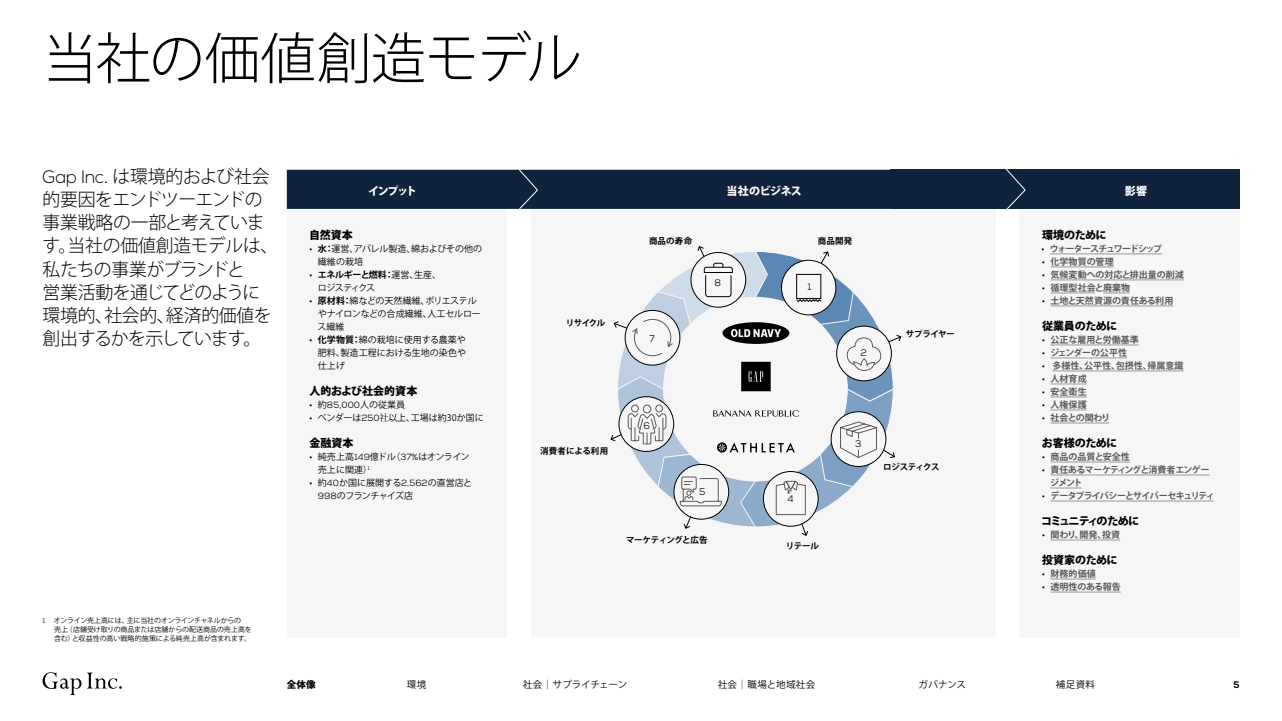
<style>
.page{position:relative;width:1282px;height:721px;background:#fff}
.page>*{position:absolute;margin:0;border:0;box-sizing:border-box;transform-origin:0 0}
.t1{font:300 55px "Koz Go Pro";letter-spacing:-.02em;color:#000}
.t2{font:300 18px/23px "Koz Go Pro";letter-spacing:-.03em;color:#000}
.t3{font:800 11px "Koz Go Pro";letter-spacing:-.025em;color:#000}
.t4{font:800 11px "Koz Go Pro";letter-spacing:.005em;color:#000}
.t5{font:800 11px "Koz Go Pro";letter-spacing:-.135em;color:#000}
.t6{font:800 11px "Koz Go Pro";letter-spacing:-.07em;color:#fff}
.t7{font:800 11px "Koz Go Pro";letter-spacing:-.035em;color:#fff}
.t8{font:9.5px "Koz Go Pro";letter-spacing:.02em;color:#000}
.t9{font:9.5px "Koz Go Pro";letter-spacing:-.01em;color:#000}
.t10{font:9.5px "Koz Go Pro";letter-spacing:.05em;color:#000}
.t11{font:9.5px "Nexa";color:#000}
.t12{font:800 9.5px "Koz Go Pro";color:#000}
.t13{font:700 9.5px "Nexa";color:#000}
.t14{font:9.4px "Nexa";color:#000}
.t15{font:9px/13px "Koz Go Pro";color:#000}
.t16{font:700 9px "Koz Go Pro";letter-spacing:-.01em;color:#595959}
.t17{font:9px/13px "Koz Go Pro";letter-spacing:-.02em;color:#000}
.t18{font:700 9px/13px "Koz Go Pro";letter-spacing:-.085em;color:#595959}
.t19{font:9px/13px "Koz Go Pro";letter-spacing:-.105em;color:#000}
.t20{font:700 9px "Koz Go Pro";letter-spacing:-.095em;color:#595959}
.t21{font:700 9px "Koz Go Pro";letter-spacing:-.115em;color:#595959}
.t22{font:700 9px "Koz Go Pro";letter-spacing:-.06em;color:#595959}
.t23{font:700 8.5px "Koz Go Pro";letter-spacing:-.035em;color:#000}
.t24{font:700 8.5px "Koz Go Pro";letter-spacing:.01em;color:#000}
.t25{font:700 8.5px "Koz Go Pro";letter-spacing:-.06em;color:#000}
.t26{font:7px/9px "Koz Go Pro";letter-spacing:-.02em;color:#000}
.s1{font-family:"Nexa"}
.s2{font-family:"Nexa";font-weight:400}
.s3{font-weight:700}
.s4{font-family:"Koz Min Pr 6 N"}
.s5{font-weight:400;color:#000}
</style>
<div class="page">
<div style="left:531px;top:183px;width:464px;height:454px;background:#f6f6f6"></div>
<div style="left:287px;top:209px;width:219px;height:428px;background:#f6f6f6"></div>
<div style="left:1019px;top:209px;width:220px;height:428px;background:#f6f6f6"></div>
<hr style="left:1049px;top:254px;width:113px;height:1px;background:#999">
<hr style="left:1050px;top:267px;width:63px;height:1px;background:#999">
<hr style="left:1050px;top:280px;width:133px;height:1px;background:#999">
<hr style="left:1050px;top:293px;width:44px;height:1px;background:#999">
<svg style="left:1103px;top:293px;width:27px;height:1px"></svg>
<hr style="left:1050px;top:306px;width:123px;height:1px;background:#999">
<hr style="left:1050px;top:345px;width:88px;height:1px;background:#999">
<hr style="left:1050px;top:358px;width:76px;height:1px;background:#999">
<hr style="left:1052px;top:371px;width:131px;height:1px;background:#999">
<hr style="left:1050px;top:384px;width:36px;height:1px;background:#999">
<hr style="left:1050px;top:397px;width:36px;height:1px;background:#999">
<hr style="left:1050px;top:410px;width:36px;height:1px;background:#999">
<hr style="left:1050px;top:423px;width:58px;height:1px;background:#999">
<hr style="left:1050px;top:462px;width:79px;height:1px;background:#999">
<hr style="left:1050px;top:475px;width:159px;height:1px;background:#999">
<hr style="left:1050px;top:488px;width:31px;height:1px;background:#999">
<hr style="left:1050px;top:501px;width:163px;height:1px;background:#999">
<hr style="left:1050px;top:540px;width:70px;height:1px;background:#999">
<hr style="left:1050px;top:579px;width:45px;height:1px;background:#999">
<hr style="left:1050px;top:592px;width:70px;height:1px;background:#999">
<div style="left:889px;top:170px;width:350px;height:39px;background:#0f243c"></div>
<svg style="left:610px;top:246px;width:291px;height:290px"></svg>
<div style="left:287px;top:169px;width:739px;height:40px;background:#0f243c"></div>
<svg style="left:43px;top:672px;width:38px;height:23px"></svg>
<svg style="left:87px;top:672px;width:35px;height:17px"></svg>
<h1 class="t1" style="left:43px;top:22px;width:540px">当社の価値創造モデル</h1>
<h2 class="t2" style="left:43px;top:165px;width:237px"><span class="s1">Gap Inc</span><span class="s2">.</span> は環境的および社会的要因をエンドツーエンドの事業戦略の一部と考えています。当社の価値創造モデルは、私たちの事業がブランドと<br>営業活動を通じてどのように環境的、社会的、経済的価値を創出するかを示しています。</h2>
<p class="t26" style="left:54px;top:616px;width:199px;text-indent:-11px"><span class="s1">1</span> オンライン売上高には、主に当社のオンラインチャネルからの<br>売上（店舗受け取りの商品または店舗からの配送商品の売上高を含む）と収益性の高い戦略的施策による純売上高が含まれます。</p>
<p class="t6" style="left:368px;top:184px;width:50px">インプット</p>
<p class="t7" style="left:726px;top:184px;width:77px">当社のビジネス</p>
<p class="t6" style="left:1124px;top:184px;width:24px">影響</p>
<p class="t3" style="left:309px;top:228px;width:45px">自然資本</p>
<p class="t15" style="left:318px;top:242px;width:166px;text-indent:-9px">• <span class="s3">水：</span>運営、アパレル製造、綿およびその他の繊維の栽培</p>
<p class="t19" style="left:318px;top:268px;width:125px;text-indent:-8px">• <span class="s3">エネルギーと燃料：</span>運営、生産、ロジスティクス</p>
<p class="t15" style="left:317px;top:294px;width:165px;text-indent:-8px">• <span class="s3">原材料：</span>綿などの天然繊維、ポリエステルやナイロンなどの合成繊維、人工セルロース繊維</p>
<p class="t15" style="left:318px;top:333px;width:150px;text-align:justify;text-indent:-9px">• <span class="s3">化学物質：</span>綿の栽培に使用する農薬や肥料、製造工程における生地の染色や仕上げ</p>
<p class="t4" style="left:309px;top:384px;width:109px">人的および社会的資本</p>
<p class="t15" style="left:309px;top:398px;width:97px">• 約<span class="s1">85,000</span>人の従業員</p>
<p class="t15" style="left:309px;top:411px;width:176px">• ベンダーは<span class="s1">250</span><span class="s4">社</span>以上、工場は約30か国に</p>
<p class="t3" style="left:309px;top:436px;width:46px">金融資本</p>
<p class="t15" style="left:318px;top:450px;width:153px;text-indent:-9px">• 純売上高<span class="s1">149</span>億ドル（<span class="s1">37%</span>はオンライン売上に関連）<sup>1</sup></p>
<p class="t17" style="left:318px;top:476px;width:156px;text-indent:-9px">• 約<span class="s1">40</span>か国に展開する<span class="s1">2,562</span>の直営店と<br><span class="s1">998</span>のフランチャイズ店</p>
<p class="t23" style="left:565px;top:317px;width:41px">リサイクル</p>
<p class="t23" style="left:649px;top:235px;width:45px">商品の寿命</p>
<p class="t11" style="left:649px;top:332px;width:7px">7</p>
<p class="t14" style="left:714px;top:276px;width:8px">8</p>
<p class="t24" style="left:540px;top:445px;width:69px">消費者による利用</p>
<p class="t11" style="left:643px;top:419px;width:8px">6</p>
<p class="t11" style="left:699px;top:485px;width:8px">5</p>
<p class="t23" style="left:626px;top:534px;width:83px">マーケティングと広告</p>
<p class="t23" style="left:817px;top:235px;width:36px">商品開発</p>
<p class="t11" style="left:807px;top:280px;width:5px">1</p>
<p class="t11" style="left:860px;top:347px;width:8px">2</p>
<p class="t23" style="left:905px;top:328px;width:50px">サプライヤー</p>
<p class="t11" style="left:787px;top:492px;width:8px">4</p>
<p class="t23" style="left:785px;top:540px;width:35px">リテール</p>
<p class="t11" style="left:855px;top:437px;width:8px">3</p>
<p class="t25" style="left:883px;top:461px;width:58px">ロジスティクス</p>
<p class="t3" style="left:1041px;top:228px;width:66px">環境のために</p>
<p class="t21" style="left:1041px;top:243px;width:122px"><span class="s5">•</span> ウォータースチュワードシップ</p>
<p class="t16" style="left:1041px;top:256px;width:73px"><span class="s5">•</span> 化学物質の管理</p>
<p class="t16" style="left:1041px;top:269px;width:143px"><span class="s5">•</span> 気候変動への対応と排出量の削減</p>
<p class="t16" style="left:1041px;top:282px;width:90px"><span class="s5">•</span> 循環型社会と廃棄物</p>
<p class="t16" style="left:1041px;top:295px;width:133px"><span class="s5">•</span> 土地と天然資源の責任ある利用</p>
<p class="t3" style="left:1041px;top:319px;width:77px">従業員のために</p>
<p class="t16" style="left:1041px;top:334px;width:98px"><span class="s5">•</span> 公正な雇用と労働基準</p>
<p class="t16" style="left:1041px;top:347px;width:87px"><span class="s5">•</span> ジェンダーの公平性</p>
<p class="t16" style="left:1041px;top:360px;width:143px"><span class="s5">•</span> 多様性、公平性、包摂性、帰属意識</p>
<p class="t16" style="left:1041px;top:373px;width:46px"><span class="s5">•</span> 人材育成</p>
<p class="t16" style="left:1041px;top:386px;width:46px"><span class="s5">•</span> 安全衛生</p>
<p class="t16" style="left:1041px;top:399px;width:46px"><span class="s5">•</span> 人権保護</p>
<p class="t22" style="left:1041px;top:412px;width:70px"><span class="s5">•</span> 社会との関わり</p>
<p class="t3" style="left:1041px;top:436px;width:77px">お客様のために</p>
<p class="t16" style="left:1041px;top:451px;width:89px"><span class="s5">•</span> 商品の品質と安全性</p>
<p class="t18" style="left:1050px;top:464px;width:161px;text-indent:-8px"><span class="s5">•</span> 責任あるマーケティングと消費者エンゲージメント</p>
<p class="t20" style="left:1041px;top:490px;width:174px"><span class="s5">•</span> データプライバシーとサイバーセキュリティ</p>
<p class="t5" style="left:1041px;top:514px;width:99px">コミュニティのために</p>
<p class="t16" style="left:1041px;top:529px;width:80px"><span class="s5">•</span> 関わり、開発、投資</p>
<p class="t3" style="left:1041px;top:553px;width:77px">投資家のために</p>
<p class="t16" style="left:1041px;top:568px;width:55px"><span class="s5">•</span> 財務的価値</p>
<p class="t16" style="left:1041px;top:581px;width:80px"><span class="s5">•</span> 透明性のある報告</p>
<p class="t12" style="left:287px;top:678px;width:30px">全体像</p>
<p class="t8" style="left:407px;top:678px;width:21px">環境</p>
<p class="t9" style="left:523px;top:678px;width:106px">社会｜サプライチェーン</p>
<p class="t10" style="left:717px;top:678px;width:99px">社会｜職場と地域社会</p>
<p class="t8" style="left:918px;top:678px;width:49px">ガバナンス</p>
<p class="t8" style="left:1055px;top:678px;width:41px">補足資料</p>
<p class="t13" style="left:1233px;top:679px;width:7px">5</p>
</div>
